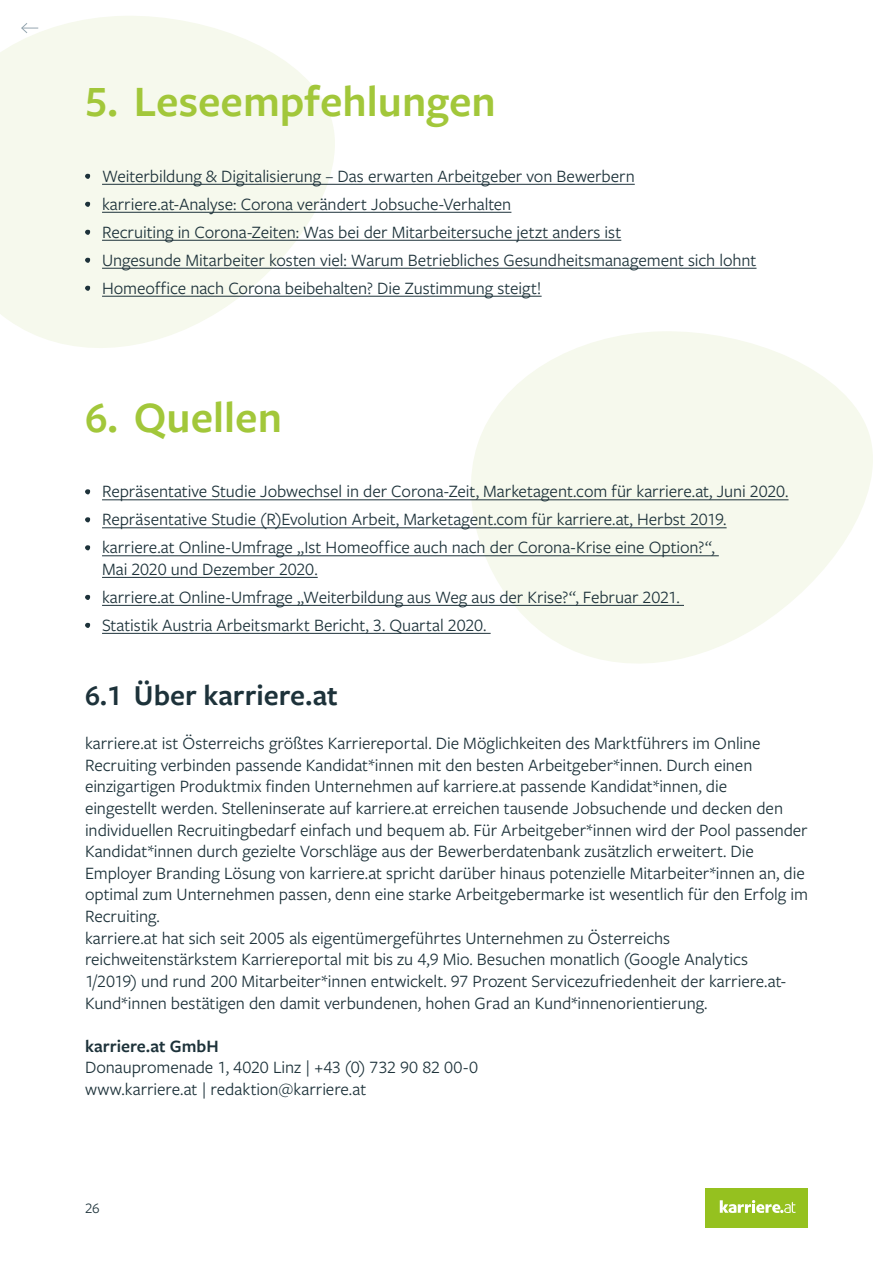
<style>
.page{position:relative;width:893px;height:1263px;background:#fff}
.page>*{position:absolute;margin:0;border:0;box-sizing:border-box;transform-origin:0 0}
.t1{font:600 45px "Freight Sans Pro K";color:#a2c73a}
.t2{font:600 30px "Freight Sans Pro K";color:#1d323a}
.t3{font:18px/21.6px "Freight Sans Pro K";letter-spacing:-.005em;color:#1d323a}
.t4{font:600 18px "Freight Sans Pro K";color:#1d323a}
.t5{font:15px "Freight Sans Pro K";color:#1d323a}
</style>
<div class="page">
<div style="left:706px;top:1188px;width:102px;height:39px;background:#95c11f"></div>
<svg style="left:720px;top:1200px;width:75px;height:13px"></svg>
<svg style="left:0;top:16px;width:351px;height:332px;fill:#f6f9ed"></svg>
<svg style="left:456px;top:331px;width:417px;height:333px;fill:#f6f9ed"></svg>
<hr style="left:102px;top:184px;width:533px;height:1px;background:#1d323a">
<hr style="left:102px;top:212px;width:409px;height:1px;background:#1d323a">
<hr style="left:102px;top:240px;width:519px;height:1px;background:#1d323a">
<hr style="left:102px;top:268px;width:654px;height:1px;background:#1d323a">
<hr style="left:102px;top:296px;width:440px;height:1px;background:#1d323a">
<svg style="left:85px;top:174px;width:5px;height:5px"></svg>
<svg style="left:85px;top:202px;width:5px;height:5px"></svg>
<svg style="left:85px;top:230px;width:5px;height:5px"></svg>
<svg style="left:85px;top:258px;width:5px;height:5px"></svg>
<svg style="left:85px;top:286px;width:5px;height:5px"></svg>
<hr style="left:102px;top:499px;width:686px;height:1px;background:#1d323a">
<hr style="left:102px;top:527px;width:625px;height:1px;background:#1d323a">
<hr style="left:102px;top:555px;width:617px;height:1px;background:#1d323a">
<hr style="left:102px;top:577px;width:216px;height:1px;background:#1d323a">
<hr style="left:102px;top:605px;width:582px;height:1px;background:#1d323a">
<hr style="left:102px;top:633px;width:389px;height:1px;background:#1d323a">
<svg style="left:85px;top:489px;width:5px;height:5px"></svg>
<svg style="left:85px;top:517px;width:5px;height:5px"></svg>
<svg style="left:85px;top:545px;width:5px;height:5px"></svg>
<svg style="left:85px;top:595px;width:5px;height:5px"></svg>
<svg style="left:85px;top:623px;width:5px;height:5px"></svg>
<h1 class="t1" style="left:85px;top:71px;width:412px">5. Leseempfehlungen</h1>
<p class="t3" style="left:102px;top:161px;width:656px;line-height:28px">Weiterbildung &amp; Digitalisierung – Das erwarten Arbeitgeber von Bewerbern karriere.at-Analyse: Corona verändert Jobsuche-Verhalten<br>Recruiting in Corona-Zeiten: Was bei der Mitarbeitersuche jetzt anders ist<br>Ungesunde Mitarbeiter kosten viel: Warum Betriebliches Gesundheitsmanagement sich lohnt Homeoffice nach Corona beibehalten? Die Zustimmung steigt!</p>
<h1 class="t1" style="left:85px;top:387px;width:198px">6. Quellen</h1>
<p class="t3" style="left:102px;top:477px;width:688px;line-height:28px">Repräsentative Studie Jobwechsel in der Corona-Zeit, Marketagent.com für karriere.at, Juni 2020.<br>Repräsentative Studie (R)Evolution Arbeit, Marketagent.com für karriere.at, Herbst 2019. karriere.at Online-Umfrage „Ist Homeoffice auch nach der Corona-Krise eine Option?“,</p>
<p class="t3" style="left:102px;top:554px;width:579px;line-height:28px">Mai 2020 und Dezember 2020.<br>karriere.at Online-Umfrage „Weiterbildung aus Weg aus der Krise?“, Februar 2021.<br>Statistik Austria Arbeitsmarkt Bericht, 3. Quartal 2020.</p>
<h2 class="t2" style="left:85px;top:675px;width:254px">6.1 Über karriere.at</h2>
<p class="t3" style="left:85px;top:732px;width:724px">karriere.at ist Österreichs größtes Karriereportal. Die Möglichkeiten des Marktführers im Online Recruiting verbinden passende Kandidat*innen mit den besten Arbeitgeber*innen. Durch einen einzigartigen Produktmix finden Unternehmen auf karriere.at passende Kandidat*innen, die<br>eingestellt werden. Stelleninserate auf karriere.at erreichen tausende Jobsuchende und decken den individuellen Recruitingbedarf einfach und bequem ab. Für Arbeitgeber*innen wird der Pool passender Kandidat*innen durch gezielte Vorschläge aus der Bewerberdatenbank zusätzlich erweitert. Die Employer Branding Lösung von karriere.at spricht darüber hinaus potenzielle Mitarbeiter*innen an, die optimal zum Unternehmen passen, denn eine starke Arbeitgebermarke ist wesentlich für den Erfolg im Recruiting.<br>karriere.at hat sich seit 2005 als eigentümergeführtes Unternehmen zu Österreichs reichweitenstärkstem Karriereportal mit bis zu 4,9 Mio. Besuchen monatlich (Google Analytics<br>1/2019) und rund 200 Mitarbeiter*innen entwickelt. 97 Prozent Servicezufriedenheit der karriere.at-Kund*innen bestätigen den damit verbundenen, hohen Grad an Kund*innenorientierung.</p>
<p class="t4" style="left:85px;top:1033px;width:135px">karriere.at GmbH</p>
<p class="t3" style="left:85px;top:1056px;width:395px">Donaupromenade 1, 4020 Linz | +43 (0) 732 90 82 00-0 www.karriere.at | redaktion@karriere.at</p>
<p class="t5" style="left:85px;top:1198px;width:16px">26</p>
</div>
